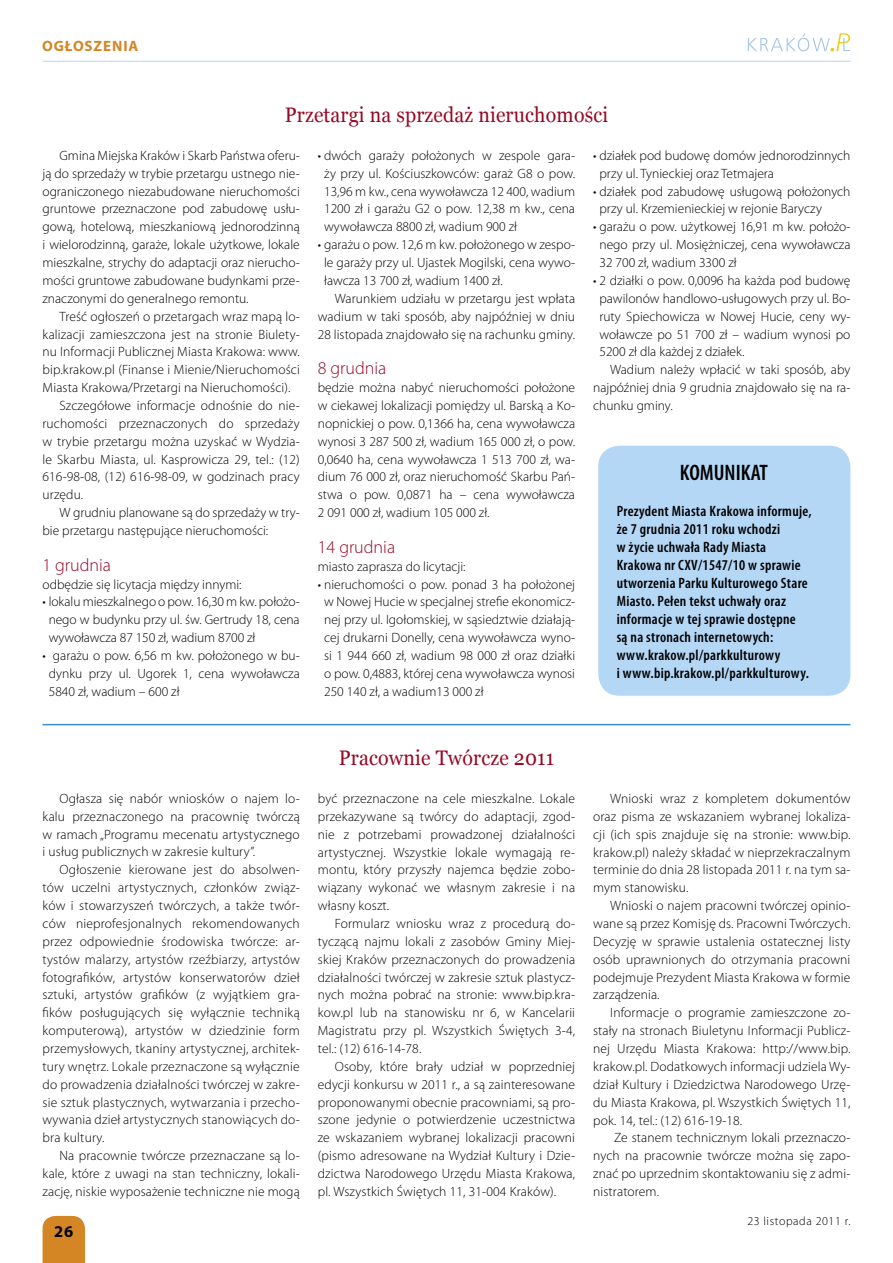
<style>
.page{position:relative;width:893px;height:1263px;background:#fff}
.page>*{position:absolute;margin:0;border:0;box-sizing:border-box;transform-origin:0 0}
.t1{font:600 condensed 22.5px "Myriad Pro";color:#000}
.t2{font:21px "Georgia";letter-spacing:.01em;color:#970825;scale:.93 1}
.t3{font:300 18px "Myriad Pro";color:#970825}
.t4{font:700 16.5px "Myriad Pro";color:#000}
.t5{font:600 condensed 15px/18px "Myriad Pro";letter-spacing:.02em;color:#000}
.t6{font:700 15px "Myriad Pro";color:#d48625}
.t7{font:300 13.5px/17.9px "Myriad Pro";letter-spacing:.005em;color:#000;text-align:justify}
.t8{font:300 12px "Myriad Pro";letter-spacing:.05em;color:#000}
</style>
<div class="page">
<div style="left:43px;top:1216px;width:42px;height:47px;background:#d48625"></div>
<hr style="left:43px;top:61px;width:807px;height:1px;background:#b4d7f5">
<svg style="left:748px;top:33px;width:102px;height:19px"></svg>
<hr style="left:43px;top:724px;width:807px;height:1px;background:#398fd1">
<div style="left:598px;top:446px;width:252px;height:250px;background:#b4d7f5;border-radius:21px"></div>
<p class="t6" style="left:42px;top:36px;width:11px">OGŁOSZENIA</p>
<h2 class="t2" style="left:285px;top:102px;width:349px">Przetargi na sprzedaż nieruchomości</h2>
<p class="t7" style="left:43px;top:146px;width:259px;text-indent:17px">Gmina Miejska Kraków i Skarb Państwa oferu&shy;ją do sprzedaży w trybie przetargu ustnego nie&shy;ograniczonego niezabudowane nieruchomości gruntowe przeznaczone pod zabudowę usłu&shy;gową, hotelową, mieszkaniową jednorodzinną i wielorodzinną, garaże, lokale użytkowe, lokale mieszkalne, strychy do adaptacji oraz nierucho&shy;mości gruntowe zabudowane budynkami prze&shy;znaczonymi do generalnego remontu.</p>
<p class="t7" style="left:60px;top:307px;width:242px">Treść ogłoszeń o przetargach wraz mapą lo-</p>
<p class="t7" style="left:43px;top:325px;width:259px">kalizacji zamieszczona jest na stronie Biulety-</p>
<p class="t7" style="left:43px;top:343px;width:259px">nu Informacji Publicznej Miasta Krakowa: www.</p>
<p class="t7" style="left:43px;top:361px;width:259px">bip.krakow.pl (Finanse i Mienie/Nieruchomości</p>
<p class="t7" style="left:43px;top:379px;width:250px">Miasta Krakowa/Przetargi na Nieruchomości).</p>
<p class="t7" style="left:60px;top:396px;width:242px">Szczegółowe informacje odnośnie do nie-</p>
<p class="t7" style="left:43px;top:414px;width:259px">ruchomości przeznaczonych do sprzedaży</p>
<p class="t7" style="left:43px;top:432px;width:259px">w trybie przetargu można uzyskać w Wydzia-</p>
<p class="t7" style="left:43px;top:450px;width:259px">le Skarbu Miasta, ul. Kasprowicza 29, tel.: (12)</p>
<p class="t7" style="left:43px;top:468px;width:259px">616-98-08, (12) 616-98-09, w godzinach pracy</p>
<p class="t7" style="left:43px;top:486px;width:42px">urzędu.</p>
<p class="t7" style="left:60px;top:504px;width:242px">W grudniu planowane są do sprzedaży w try-</p>
<p class="t7" style="left:43px;top:521px;width:227px">bie przetargu następujące nieruchomości:</p>
<h3 class="t3" style="left:43px;top:554px;width:70px">1 grudnia</h3>
<p class="t7" style="left:43px;top:575px;width:201px">odbędzie się licytacja między innymi:</p>
<p class="t7" style="left:49px;top:593px;width:253px;text-indent:-6px">• lokalu mieszkalnego o pow. 16,30 m kw. położo&shy;nego w budynku przy ul. św. Gertrudy 18, cena wywoławcza 87 150 zł, wadium 8700 zł</p>
<p class="t7" style="left:49px;top:646px;width:253px;text-indent:-6px">• garażu o pow. 6,56 m kw. położonego w bu&shy;dynku przy ul. Ugorek 1, cena wywoławcza 5840 zł, wadium – 600 zł</p>
<p class="t7" style="left:324px;top:146px;width:253px;text-indent:-6px">• dwóch garaży położonych w zespole gara&shy;ży przy ul. Kościuszkowców: garaż G8 o pow.<br>13,96 m kw., cena wywoławcza 12 400, wadium 1200 zł i garażu G2 o pow. 12,38 m kw., cena wywoławcza 8800 zł, wadium 900 zł</p>
<p class="t7" style="left:324px;top:236px;width:253px;text-indent:-6px">• garażu o pow. 12,6 m kw. położonego w zespo&shy;le garaży przy ul. Ujastek Mogilski, cena wywo&shy;ławcza 13 700 zł, wadium 1400 zł.</p>
<p class="t7" style="left:318px;top:289px;width:259px;text-indent:17px">Warunkiem udziału w przetargu jest wpłata wadium w taki sposób, aby najpóźniej w dniu 28 listopada znajdowało się na rachunku gminy.</p>
<h3 class="t3" style="left:318px;top:357px;width:70px">8 grudnia</h3>
<p class="t7" style="left:318px;top:378px;width:259px">będzie można nabyć nieruchomości położone w ciekawej lokalizacji pomiędzy ul. Barską a Ko&shy;nopnickiej o pow. 0,1366 ha, cena wywoławcza wynosi 3 287 500 zł, wadium 165 000 zł, o pow.<br>0,0640 ha, cena wywoławcza 1 513 700 zł, wa&shy;dium 76 000 zł, oraz nieruchomość Skarbu Pań&shy;stwa o pow. 0,0871 ha – cena wywoławcza 2 091 000 zł, wadium 105 000 zł.</p>
<h3 class="t3" style="left:318px;top:536px;width:79px">14 grudnia</h3>
<p class="t7" style="left:318px;top:557px;width:149px">miasto zaprasza do licytacji:</p>
<p class="t7" style="left:324px;top:575px;width:253px;text-indent:-6px">• nieruchomości o pow. ponad 3 ha położonej w Nowej Hucie w specjalnej strefie ekonomicz&shy;nej przy ul. Igołomskiej, w sąsiedztwie działają&shy;cej drukarni Donelly, cena wywoławcza wyno&shy;si 1 944 660 zł, wadium 98 000 zł oraz działki o pow. 0,4883, której cena wywoławcza wynosi 250 140 zł, a wadium13 000 zł</p>
<p class="t7" style="left:599px;top:146px;width:253px;text-indent:-6px">• działek pod budowę domów jednorodzinnych przy ul. Tynieckiej oraz Tetmajera</p>
<p class="t7" style="left:599px;top:182px;width:252px;text-indent:-6px">• działek pod zabudowę usługową położonych przy ul. Krzemienieckiej w rejonie Baryczy</p>
<p class="t7" style="left:599px;top:218px;width:253px;text-indent:-6px">• garażu o pow. użytkowej 16,91 m kw. położo&shy;nego przy ul. Mosiężniczej, cena wywoławcza 32 700 zł, wadium 3300 zł</p>
<p class="t7" style="left:599px;top:271px;width:253px;text-indent:-6px">• 2 działki o pow. 0,0096 ha każda pod budowę pawilonów handlowo-usługowych przy ul. Bo&shy;ruty Spiechowicza w Nowej Hucie, ceny wy&shy;woławcze po 51 700 zł – wadium wynosi po 5200 zł dla każdej z działek.</p>
<p class="t7" style="left:593px;top:361px;width:259px;text-indent:17px">Wadium należy wpłacić w taki sposób, aby najpóźniej dnia 9 grudnia znajdowało się na ra&shy;chunku gminy.</p>
<h1 class="t1" style="left:680px;top:458px;width:90px">KOMUNIKAT</h1>
<p class="t5" style="left:617px;top:501px;width:197px">Prezydent Miasta Krakowa informuje, że 7 grudnia 2011 roku wchodzi<br>w życie uchwała Rady Miasta Krakowa nr CXV/1547/10 w sprawie utworzenia Parku Kulturowego Stare Miasto. Pełen tekst uchwały oraz informacje w tej sprawie dostępne<br>są na stronach internetowych: www.krakow.pl/parkkulturowy<br>i www.bip.krakow.pl/parkkulturowy.</p>
<p class="t7" style="left:43px;top:789px;width:259px;text-indent:17px">Ogłasza się nabór wniosków o najem lo&shy;kalu przeznaczonego na pracownię twórczą w ramach „Programu mecenatu artystycznego i usług publicznych w zakresie kultury”.</p>
<p class="t7" style="left:43px;top:861px;width:259px;text-indent:17px">Ogłoszenie kierowane jest do absolwen&shy;tów uczelni artystycznych, członków związ&shy;ków i stowarzyszeń twórczych, a także twór&shy;ców nieprofesjonalnych rekomendowanych przez odpowiednie środowiska twórcze: ar&shy;tystów malarzy, artystów rzeźbiarzy, artystów fotografików, artystów konserwatorów dzieł sztuki, artystów grafików (z wyjątkiem gra&shy;fików posługujących się wyłącznie techniką komputerową), artystów w dziedzinie form przemysłowych, tkaniny artystycznej, architek&shy;tury wnętrz. Lokale przeznaczone są wyłącznie do prowadzenia działalności twórczej w zakre&shy;sie sztuk plastycznych, wytwarzania i przecho&shy;wywania dzieł artystycznych stanowiących do&shy;bra kultury.</p>
<p class="t7" style="left:43px;top:1146px;width:259px;text-indent:17px">Na pracownie twórcze przeznaczane są lo&shy;kale, które z uwagi na stan techniczny, lokali&shy;zację, niskie wyposażenie techniczne nie mogą</p>
<p class="t4" style="left:54px;top:1221px;width:21px">26</p>
<h2 class="t2" style="left:339px;top:745px;width:233px">Pracownie Twórcze 2011</h2>
<p class="t7" style="left:318px;top:789px;width:259px">być przeznaczone na cele mieszkalne. Lokale przekazywane są twórcy do adaptacji, zgod&shy;nie z potrzebami prowadzonej działalności artystycznej. Wszystkie lokale wymagają re&shy;montu, który przyszły najemca będzie zobo&shy;wiązany wykonać we własnym zakresie i na własny koszt.</p>
<p class="t7" style="left:318px;top:914px;width:259px;text-indent:17px">Formularz wniosku wraz z procedurą do&shy;tyczącą najmu lokali z zasobów Gminy Miej&shy;skiej Kraków przeznaczonych do prowadzenia działalności twórczej w zakresie sztuk plastycz&shy;nych można pobrać na stronie: www.bip.kra&shy;kow.pl lub na stanowisku nr 6, w Kancelarii Magistratu przy pl. Wszystkich Świętych 3-4, tel.: (12) 616-14-78.</p>
<p class="t7" style="left:318px;top:1057px;width:259px;text-indent:17px">Osoby, które brały udział w poprzedniej edycji konkursu w 2011 r., a są zainteresowane proponowanymi obecnie pracowniami, są pro&shy;szone jedynie o potwierdzenie uczestnictwa ze wskazaniem wybranej lokalizacji pracowni (pismo adresowane na Wydział Kultury i Dzie&shy;dzictwa Narodowego Urzędu Miasta Krakowa, pl. Wszystkich Świętych 11, 31-004 Kraków).</p>
<p class="t7" style="left:593px;top:789px;width:259px;text-indent:17px">Wnioski wraz z kompletem dokumentów oraz pisma ze wskazaniem wybranej lokaliza&shy;cji (ich spis znajduje się na stronie: www.bip. krakow.pl) należy składać w nieprzekraczalnym terminie do dnia 28 listopada 2011 r. na tym sa&shy;mym stanowisku.</p>
<p class="t7" style="left:593px;top:896px;width:259px;text-indent:17px">Wnioski o najem pracowni twórczej opinio&shy;wane są przez Komisję ds. Pracowni Twórczych.<br>Decyzję w sprawie ustalenia ostatecznej listy osób uprawnionych do otrzymania pracowni podejmuje Prezydent Miasta Krakowa w formie zarządzenia.</p>
<p class="t7" style="left:593px;top:1004px;width:259px;text-indent:17px">Informacje o programie zamieszczone zo&shy;stały na stronach Biuletynu Informacji Publicz&shy;nej Urzędu Miasta Krakowa: http://www.bip. krakow.pl. Dodatkowych informacji udziela Wy&shy;dział Kultury i Dziedzictwa Narodowego Urzę&shy;du Miasta Krakowa, pl. Wszystkich Świętych 11, pok. 14, tel.: (12) 616-19-18.</p>
<p class="t7" style="left:593px;top:1129px;width:259px;text-indent:21px">Ze stanem technicznym lokali przeznaczo&shy;nych na pracownie twórcze można się zapo&shy;znać po uprzednim skontaktowaniu się z admi&shy;nistratorem.</p>
<p class="t8" style="left:747px;top:1213px;width:105px">23 listopada 2011 r.</p>
</div>
